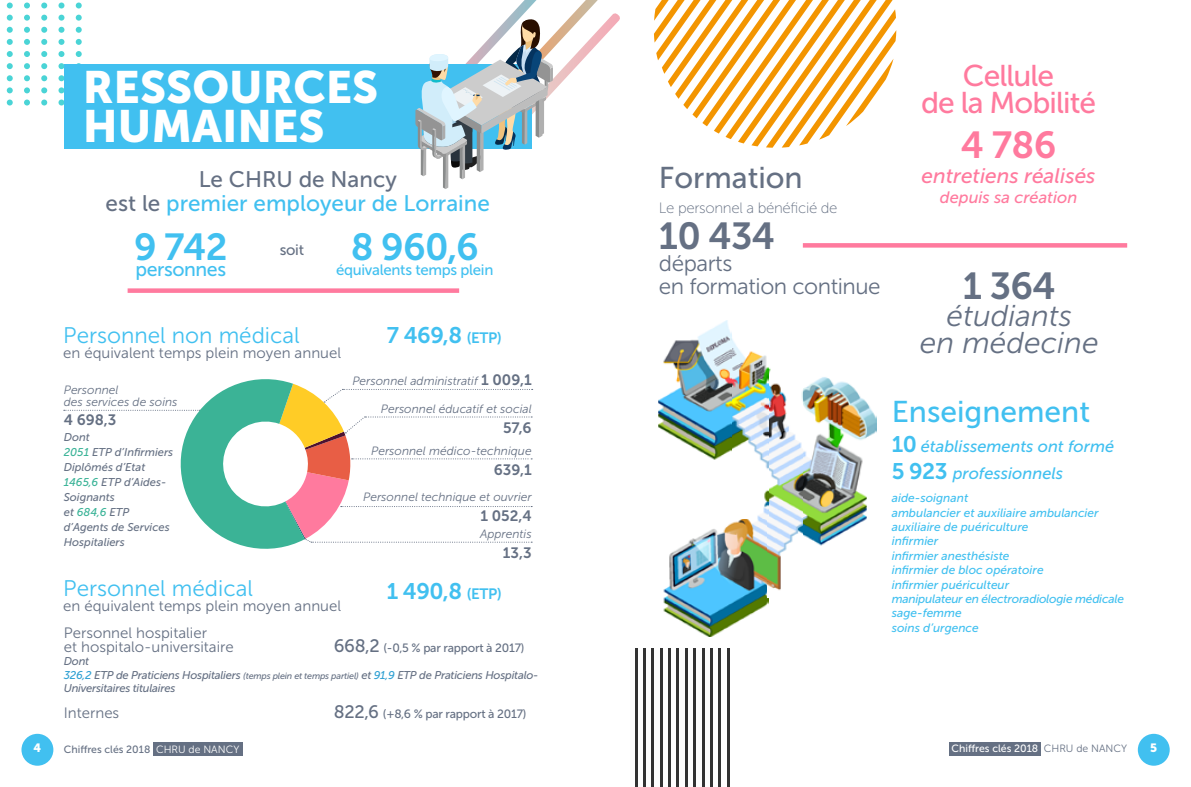
<style>
.page{position:relative;width:1191px;height:787px;background:#fff}
.page>*{position:absolute;margin:0;border:0;box-sizing:border-box;transform-origin:0 0}
.t1{font:45px/39px "Museo Sans 900";color:#fff}
.t2{font:37.5px "Museo Sans 700";letter-spacing:-.02em;color:#41c0f0}
.t3{font:37.5px "Museo Sans 700";letter-spacing:-.02em;color:#657083}
.t4{font:37.5px "Museo Sans 700";color:#ff7a9e}
.t5{font:italic 30px/27px "Museo Sans 300";color:#657083;text-align:center}
.t6{font:30px/27px "Museo Sans 500";letter-spacing:-.03em;color:#ff7a9e;text-align:center}
.t7{font:30px "Museo Sans 500";color:#41c0f0}
.t8{font:30px "Museo Sans 500";color:#657083}
.t9{font:22.5px/24px "Museo Sans 500";color:#41c0f0;text-align:center}
.t10{font:22.5px "Museo Sans 300";color:#41c0f0}
.t11{font:22.5px/22.5px "Museo Sans 300";letter-spacing:-.02em;color:#657083}
.t12{font:22.5px "Museo Sans 700";letter-spacing:-.02em;color:#41c0f0}
.t13{font:italic 21px "Museo Sans 500";color:#ff7a9e}
.t14{font:19.5px "Museo Sans 500";letter-spacing:-.02em;color:#41c0f0}
.t15{font:italic 16.5px/27px "Museo Sans 500";color:#41c0f0}
.t16{font:italic 16.5px "Museo Sans 500";color:#ff7a9e}
.t17{font:15px/13.5px "Museo Sans 300";color:#657083}
.t18{font:15px "Museo Sans 700";color:#657083}
.t19{font:15px "Museo Sans 100";letter-spacing:-.02em;color:#657083}
.t20{font:15px "Museo Sans 500";letter-spacing:-.02em;color:#41c0f0}
.t21{font:15px "Museo Sans 500";color:#657083}
.t22{font:italic 12px/14.4px "Museo Sans 500";color:#41c0f0}
.t23{font:italic 12px/12px "Museo Sans 300";color:#657083}
.t24{font:12px "Museo Sans 500";letter-spacing:-.02em;color:#657083}
.t25{font:12px "Museo Sans 900";color:#fff}
.t26{font:italic 11.25px/13.5px "Museo Sans 500";letter-spacing:-.02em;color:#657083}
.t27{font:italic 11.25px/15px "Museo Sans 500";color:#657083}
.t28{font:10.5px "Museo Sans 500";color:#657083}
.t29{font:10.5px "Museo Sans 500";color:#fff}
.s1{color:#657083}
.s2{color:#3ab397}
.s3{font-size:15px}
.s4{font-family:"Museo Sans 700";font-style:normal;font-size:15px}
.s5{font-size:18px}
.s6{color:#31a1d3}
.s7{font-size:9px}
.s8{font-family:"Museo Sans 700";font-style:normal;font-size:22.5px}
.s9{font-family:"Museo Sans 300";color:#fff}
.s10{font-family:"Museo Sans 300";color:#657083}
</style>
<div class="page">
<div style="left:949px;top:741px;width:92px;height:14px;background:#657083"></div>
<div style="left:153px;top:742px;width:90px;height:14px;background:#657083"></div>
<hr style="left:635px;top:648px;width:2px;height:139px;background:#333">
<hr style="left:643px;top:648px;width:2px;height:139px;background:#333">
<hr style="left:651px;top:648px;width:3px;height:139px;background:#333">
<hr style="left:660px;top:648px;width:2px;height:139px;background:#333">
<hr style="left:668px;top:648px;width:3px;height:139px;background:#333">
<hr style="left:677px;top:648px;width:2px;height:139px;background:#333">
<hr style="left:685px;top:648px;width:2px;height:139px;background:#333">
<hr style="left:693px;top:648px;width:3px;height:139px;background:#333">
<hr style="left:702px;top:648px;width:2px;height:139px;background:#333">
<hr style="left:710px;top:648px;width:2px;height:139px;background:#333">
<hr style="left:718px;top:648px;width:3px;height:139px;background:#333">
<hr style="left:727px;top:648px;width:2px;height:139px;background:#333">
<svg style="left:7px;top:3px;width:6px;height:6px"></svg>
<svg style="left:24px;top:3px;width:6px;height:6px"></svg>
<svg style="left:41px;top:3px;width:6px;height:6px"></svg>
<svg style="left:58px;top:3px;width:6px;height:6px"></svg>
<svg style="left:76px;top:3px;width:6px;height:6px"></svg>
<svg style="left:7px;top:15px;width:6px;height:6px"></svg>
<svg style="left:24px;top:15px;width:6px;height:6px"></svg>
<svg style="left:41px;top:15px;width:6px;height:6px"></svg>
<svg style="left:58px;top:15px;width:6px;height:6px"></svg>
<svg style="left:76px;top:15px;width:6px;height:6px"></svg>
<svg style="left:7px;top:27px;width:6px;height:6px"></svg>
<svg style="left:24px;top:27px;width:6px;height:6px"></svg>
<svg style="left:41px;top:27px;width:6px;height:6px"></svg>
<svg style="left:58px;top:27px;width:6px;height:6px"></svg>
<svg style="left:76px;top:27px;width:6px;height:6px"></svg>
<svg style="left:7px;top:39px;width:6px;height:6px"></svg>
<svg style="left:24px;top:39px;width:6px;height:6px"></svg>
<svg style="left:41px;top:39px;width:6px;height:6px"></svg>
<svg style="left:58px;top:39px;width:6px;height:6px"></svg>
<svg style="left:76px;top:39px;width:6px;height:6px"></svg>
<svg style="left:7px;top:51px;width:6px;height:6px"></svg>
<svg style="left:24px;top:51px;width:6px;height:6px"></svg>
<svg style="left:41px;top:51px;width:6px;height:6px"></svg>
<svg style="left:58px;top:51px;width:6px;height:6px"></svg>
<svg style="left:76px;top:51px;width:6px;height:6px"></svg>
<svg style="left:7px;top:63px;width:6px;height:6px"></svg>
<svg style="left:24px;top:63px;width:6px;height:6px"></svg>
<svg style="left:41px;top:63px;width:6px;height:6px"></svg>
<svg style="left:58px;top:63px;width:6px;height:6px"></svg>
<svg style="left:7px;top:75px;width:6px;height:6px"></svg>
<svg style="left:24px;top:75px;width:6px;height:6px"></svg>
<svg style="left:41px;top:75px;width:6px;height:6px"></svg>
<svg style="left:58px;top:75px;width:6px;height:6px"></svg>
<svg style="left:7px;top:87px;width:6px;height:6px"></svg>
<svg style="left:24px;top:87px;width:6px;height:6px"></svg>
<svg style="left:41px;top:87px;width:6px;height:6px"></svg>
<svg style="left:58px;top:87px;width:6px;height:6px"></svg>
<svg style="left:7px;top:99px;width:6px;height:6px"></svg>
<svg style="left:24px;top:99px;width:6px;height:6px"></svg>
<svg style="left:41px;top:99px;width:6px;height:6px"></svg>
<svg style="left:58px;top:99px;width:6px;height:6px"></svg>
<div style="left:1137px;top:733px;width:32px;height:32px;background:#41c0f0;border-radius:50%"></div>
<div style="left:21px;top:733px;width:32px;height:32px;background:#41c0f0;border-radius:50%"></div>
<div style="left:64px;top:64px;width:467px;height:84px;background:#41c0f0"></div>
<div style="left:128px;top:288px;width:331px;height:5px;background:#ff7a9e"></div>
<svg style="left:415px;top:0;width:481px;height:189px"></svg>
<svg style="left:803px;top:243px;width:324px;height:4px"></svg>
<img style="left:663px;top:519px;width:105px;height:117px">
<img style="left:767px;top:367px;width:36px;height:230px">
<img style="left:803px;top:377px;width:73px;height:169px">
<img style="left:732px;top:339px;width:36px;height:180px">
<img style="left:658px;top:321px;width:74px;height:139px">
<svg style="left:64px;top:379px;width:468px;height:170px"></svg>
<h1 class="t1" style="left:83px;top:68px;width:297px">RESSOURCES<br>HUMAINES</h1>
<h3 class="t9" style="left:106px;top:167px;width:386px"><span class="s1">Le CHRU de Nancy<br>est le</span> premier employeur de Lorraine</h3>
<h2 class="t2" style="left:134px;top:226px;width:95px">9 742</h2>
<h3 class="t14" style="left:135px;top:259px;width:92px">personnes</h3>
<p class="t21" style="left:280px;top:241px;width:26px">soit</p>
<h2 class="t2" style="left:351px;top:226px;width:130px">8 960,6</h2>
<p class="t20" style="left:336px;top:262px;width:159px">équivalents temps plein</p>
<h3 class="t10" style="left:63px;top:323px;width:238px">Personnel non médical</h3>
<p class="t17" style="left:63px;top:346px;width:279px">en équivalent temps plein moyen annuel</p>
<p class="t23" style="left:64px;top:384px;width:115px">Personnel<br>des services de soins</p>
<p class="t18" style="left:64px;top:412px;width:54px">4 698,3</p>
<p class="t27" style="left:64px;top:429px;width:111px">Dont<br><span class="s2">2051</span> ETP d’Infirmiers<br>Diplômés d’Etat<br><span class="s2">1465,6</span> ETP d’Aides-<br>Soignants<br>et <span class="s2">684,6</span> ETP d’Agents de Services<br>Hospitaliers</p>
<h3 class="t10" style="left:63px;top:576px;width:191px">Personnel médical</h3>
<p class="t17" style="left:63px;top:599px;width:279px">en équivalent temps plein moyen annuel</p>
<h3 class="t12" style="left:387px;top:323px;width:116px">7 469,8 <span class="s3">(ETP)</span></h3>
<p class="t23" style="left:352px;top:375px;width:181px">Personnel administratif <span class="s4">1 009,1</span></p>
<p class="t23" style="left:381px;top:403px;width:152px">Personnel éducatif et social</p>
<p class="t18" style="left:503px;top:419px;width:30px">57,6</p>
<p class="t23" style="left:371px;top:445px;width:162px">Personnel médico-technique</p>
<p class="t18" style="left:493px;top:461px;width:40px">639,1</p>
<p class="t23" style="left:363px;top:491px;width:170px">Personnel technique et ouvrier</p>
<p class="t18" style="left:480px;top:507px;width:53px">1 052,4</p>
<p class="t23" style="left:480px;top:528px;width:53px">Apprentis</p>
<p class="t18" style="left:503px;top:544px;width:30px">13,3</p>
<h3 class="t12" style="left:387px;top:578px;width:116px">1 490,8 <span class="s3">(ETP)</span></h3>
<p class="t17" style="left:64px;top:626px;width:171px">Personnel hospitalier<br>et hospitalo-universitaire</p>
<p class="t24" style="left:334px;top:641px;width:192px"><span class="s5">668,2</span> (-0,5 % par rapport à 2017)</p>
<p class="t26" style="left:64px;top:654px;width:476px">Dont<br><span class="s6">326,2</span> ETP de Praticiens Hospitaliers <span class="s7">(temps plein et temps partiel)</span> et <span class="s6">91,9</span> ETP de Praticiens Hospitalo-<br>Universitaires titulaires</p>
<p class="t17" style="left:64px;top:706px;width:57px">Internes</p>
<p class="t24" style="left:334px;top:707px;width:194px"><span class="s5">822,6</span> (+8,6 % par rapport à 2017)</p>
<h3 class="t8" style="left:659px;top:161px;width:145px">Formation</h3>
<p class="t19" style="left:659px;top:200px;width:180px">Le personnel a bénéficié de</p>
<h2 class="t3" style="left:659px;top:215px;width:118px">10 434</h2>
<h3 class="t11" style="left:659px;top:253px;width:223px">départs<br>en formation continue</h3>
<h3 class="t6" style="left:921px;top:62px;width:177px">Cellule<br>de la Mobilité</h3>
<h2 class="t4" style="left:961px;top:124px;width:97px">4 786</h2>
<h3 class="t13" style="left:921px;top:164px;width:175px">entretiens réalisés</h3>
<h3 class="t16" style="left:939px;top:188px;width:139px">depuis sa création</h3>
<h2 class="t3" style="left:962px;top:265px;width:94px">1 364</h2>
<h3 class="t5" style="left:920px;top:303px;width:180px">étudiants<br>en médecine</h3>
<h3 class="t7" style="left:891px;top:395px;width:200px">Enseignement</h3>
<h3 class="t15" style="left:891px;top:432px;width:224px"><span class="s8">10</span> établissements ont formé<br><span class="s8">5 923</span> professionnels</h3>
<p class="t22" style="left:891px;top:491px;width:234px">aide-soignant<br>ambulancier et auxiliaire ambulancier auxiliaire de puériculture<br>infirmier<br>infirmier anesthésiste<br>infirmier de bloc opératoire<br>infirmier puériculteur<br>manipulateur en électroradiologie médicale sage-femme<br>soins d’urgence</p>
<p class="t25" style="left:33px;top:741px;width:9px">4</p>
<p class="t28" style="left:64px;top:744px;width:177px">Chiffres clés 2018 <span class="s9">CHRU de NANCY</span></p>
<p class="t29" style="left:951px;top:743px;width:177px">Chiffres clés 2018 <span class="s10">CHRU de NANCY</span></p>
<p class="t25" style="left:1150px;top:741px;width:9px">5</p>
</div>
